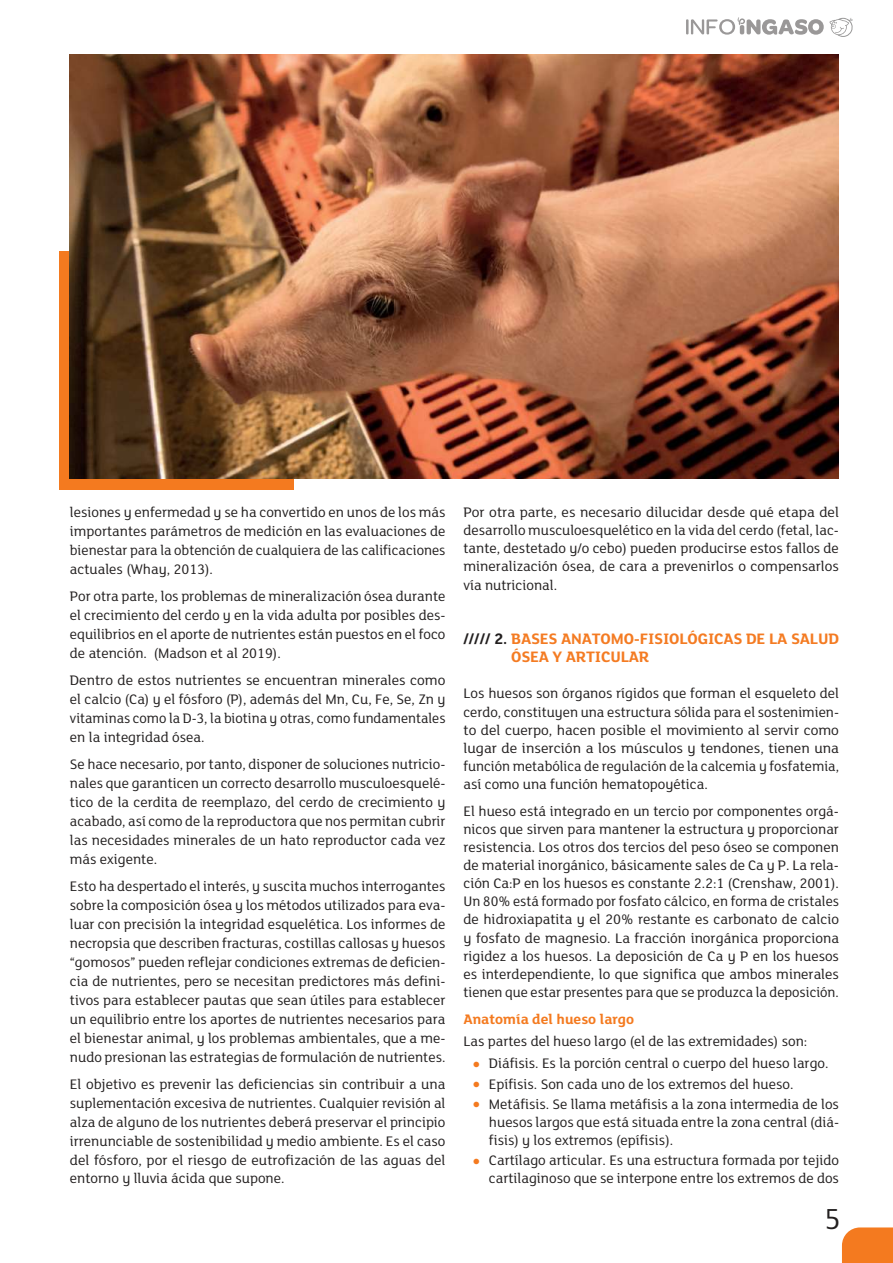
<style>
.page{position:relative;width:893px;height:1263px;background:#fff}
.page>*{position:absolute;margin:0;border:0;box-sizing:border-box;transform-origin:0 0}
.t1{font:31.5px "FS Lola Regular";color:#221f1f}
.t2{font:16.5px/18.1px "FS Lola Bold Regular";letter-spacing:-.01em;color:#f47b22}
.t3{font:15px/18.9px "FS Lola Regular";color:#221f1f;text-align:justify}
.t4{font:15px "FS Lola Bold Regular";color:#f47a1f}
.s1{color:#221f1f}
.s2{font-size:27px;color:#f47a1f}
</style>
<div class="page">
<svg style="left:686px;top:17px;width:167px;height:20px"></svg>
<div style="left:842px;top:1227px;width:51px;height:36px;background:#f47a1f"></div>
<div style="left:59px;top:251px;width:234px;height:238px;background:#f47a1f"></div>
<img style="left:70px;top:54px;width:769px;height:425px">
<p class="t3" style="left:70px;top:503px;width:377px">lesiones y enfermedad y se ha convertido en unos de los más importantes parámetros de medición en las evaluaciones de bienestar para la obtención de cualquiera de las calificaciones actuales (Whay, 2013).</p>
<p class="t3" style="left:70px;top:587px;width:377px">Por otra parte, los problemas de mineralización ósea durante el crecimiento del cerdo y en la vida adulta por posibles des&shy;equilibrios en el aporte de nutrientes están puestos en el foco de atención. (Madson et al 2019).</p>
<p class="t3" style="left:70px;top:671px;width:377px">Dentro de estos nutrientes se encuentran minerales como el calcio (Ca) y el fósforo (P), además del Mn, Cu, Fe, Se, Zn y vitaminas como la D-3, la biotina y otras, como fundamentales en la integridad ósea.</p>
<p class="t3" style="left:70px;top:756px;width:377px">Se hace necesario, por tanto, disponer de soluciones nutricio&shy;nales que garanticen un correcto desarrollo musculoesquelé&shy;tico de la cerdita de reemplazo, del cerdo de crecimiento y acabado, así como de la reproductora que nos permitan cubrir las necesidades minerales de un hato reproductor cada vez más exigente.</p>
<p class="t3" style="left:70px;top:877px;width:377px">Esto ha despertado el interés, y suscita muchos interrogantes sobre la composición ósea y los métodos utilizados para eva&shy;luar con precisión la integridad esquelética. Los informes de necropsia que describen fracturas, costillas callosas y huesos “gomosos” pueden reflejar condiciones extremas de deficien&shy;cia de nutrientes, pero se necesitan predictores más defini&shy;tivos para establecer pautas que sean útiles para establecer un equilibrio entre los aportes de nutrientes necesarios para el bienestar animal, y los problemas ambientales, que a me&shy;nudo presionan las estrategias de formulación de nutrientes.</p>
<p class="t3" style="left:70px;top:1075px;width:377px">El objetivo es prevenir las deficiencias sin contribuir a una suplementación excesiva de nutrientes. Cualquier revisión al alza de alguno de los nutrientes deberá preservar el principio irrenunciable de sostenibilidad y medio ambiente. Es el caso del fósforo, por el riesgo de eutrofización de las aguas del entorno y lluvia ácida que supone.</p>
<p class="t3" style="left:463px;top:504px;width:377px;line-height:18.1px">Por otra parte, es necesario dilucidar desde qué etapa del desarrollo musculoesquelético en la vida del cerdo (fetal, lac&shy;tante, destetado y/o cebo) pueden producirse estos fallos de mineralización ósea, de cara a prevenirlos o compensarlos vía nutricional.</p>
<p class="t2" style="left:511px;top:630px;width:329px;text-indent:-48px"><span class="s1">///// 2.</span> BASES ANATOMO-FISIOLÓGICAS DE LA SALUD<br>ÓSEA Y ARTICULAR</p>
<p class="t3" style="left:463px;top:685px;width:377px;line-height:18.1px">Los huesos son órganos rígidos que forman el esqueleto del cerdo, constituyen una estructura sólida para el sostenimien&shy;to del cuerpo, hacen posible el movimiento al servir como lugar de inserción a los músculos y tendones, tienen una función metabólica de regulación de la calcemia y fosfatemia, así como una función hematopoyética.</p>
<p class="t3" style="left:463px;top:802px;width:377px;line-height:18.1px">El hueso está integrado en un tercio por componentes orgá&shy;nicos que sirven para mantener la estructura y proporcionar resistencia. Los otros dos tercios del peso óseo se componen de material inorgánico, básicamente sales de Ca y P. La rela&shy;ción Ca:P en los huesos es constante 2.2:1 (Crenshaw, 2001).<br>Un 80% está formado por fosfato cálcico, en forma de cristales de hidroxiapatita y el 20% restante es carbonato de calcio y fosfato de magnesio. La fracción inorgánica proporciona rigidez a los huesos. La deposición de Ca y P en los huesos es interdependiente, lo que significa que ambos minerales tienen que estar presentes para que se produzca la deposición.</p>
<p class="t4" style="left:463px;top:1011px;width:172px">Anatomía del hueso largo</p>
<p class="t3" style="left:463px;top:1032px;width:345px">Las partes del hueso largo (el de las extremidades) son:</p>
<p class="t3" style="left:472px;top:1054px;width:358px"><span class="s2">•</span> Diáfisis. Es la porción central o cuerpo del hueso largo.</p>
<p class="t3" style="left:472px;top:1075px;width:323px"><span class="s2">•</span> Epífisis. Son cada uno de los extremos del hueso.</p>
<p class="t3" style="left:489px;top:1095px;width:352px;line-height:18.1px;text-indent:-17px"><span class="s2">•</span> Metáfisis. Se llama metáfisis a la zona intermedia de los huesos largos que está situada entre la zona central (diá&shy;fisis) y los extremos (epífisis).</p>
<p class="t3" style="left:472px;top:1152px;width:368px;line-height:18.1px;text-align:right"><span class="s2">•</span> Cartílago articular. Es una estructura formada por tejido cartilaginoso que se interpone entre los extremos de dos</p>
<h1 class="t1" style="left:824px;top:1204px;width:18px">5</h1>
</div>
